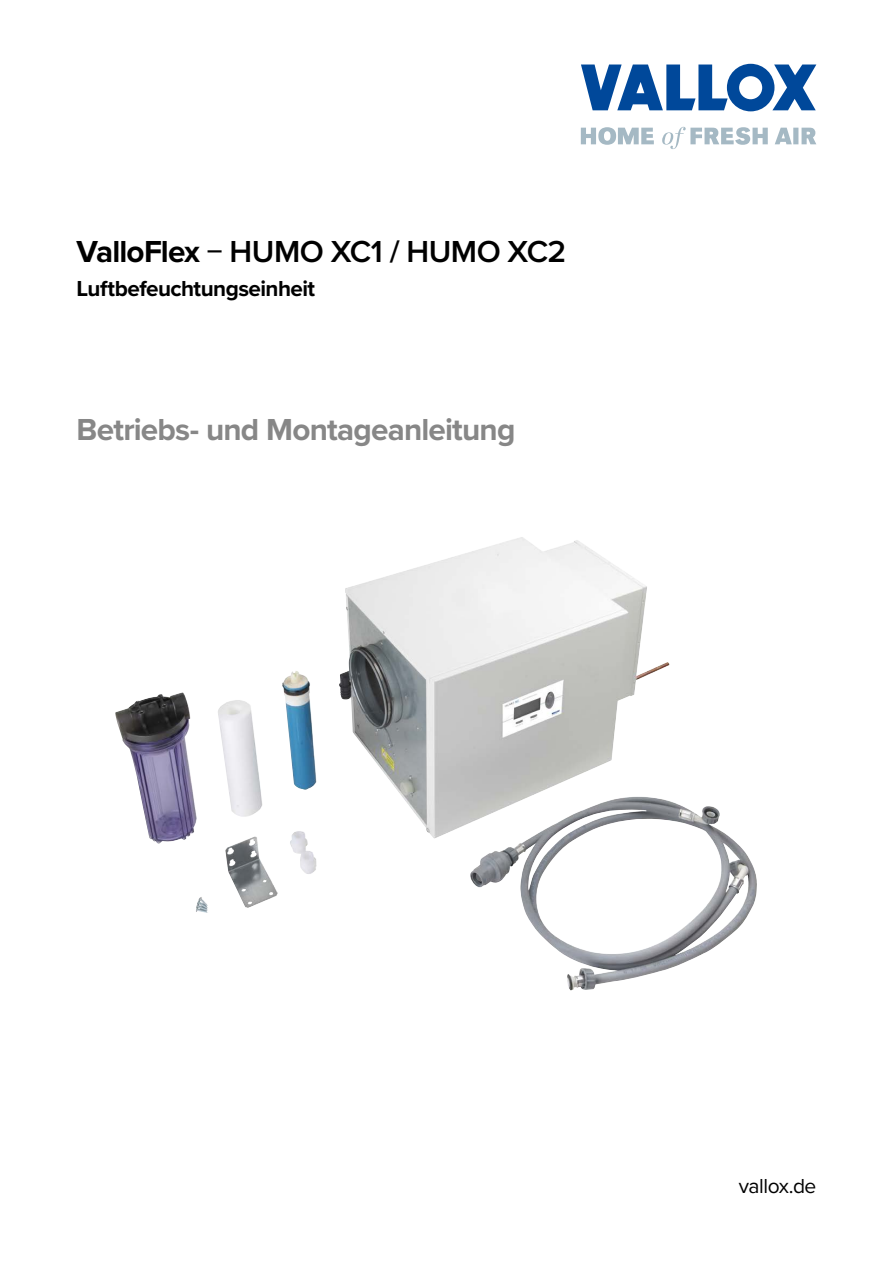
<style>
.page{position:relative;width:893px;height:1263px;background:#fff}
.page>*{position:absolute;margin:0;border:0;box-sizing:border-box;transform-origin:0 0}
.t1{font:700 31.5px "Proxima Nova";letter-spacing:-.025em;color:#878787}
.t2{font:600 31.5px "Proxima Nova";letter-spacing:-.015em;color:#000}
.t3{font:700 22.5px "Proxima Nova";letter-spacing:-.025em;color:#000}
.t4{font:21px "Proxima Nova";letter-spacing:-.02em;color:#000}
.s1{font-weight:700}
</style>
<div class="page">
<svg style="left:581px;top:64px;width:235px;height:47px"></svg>
<svg style="left:581px;top:127px;width:235px;height:22px"></svg>
<img style="left:115px;top:537px;width:555px;height:315px">
<p class="t2" style="left:77px;top:228px;width:491px"><span class="s1">ValloFlex</span> − HUMO XC1 / HUMO XC2</p>
<p class="t3" style="left:77px;top:272px;width:240px">Luftbefeuchtungseinheit</p>
<p class="t1" style="left:77px;top:406px;width:440px">Betriebs- und Montageanleitung</p>
<p class="t4" style="left:739px;top:1170px;width:79px">vallox.de</p>
</div>
